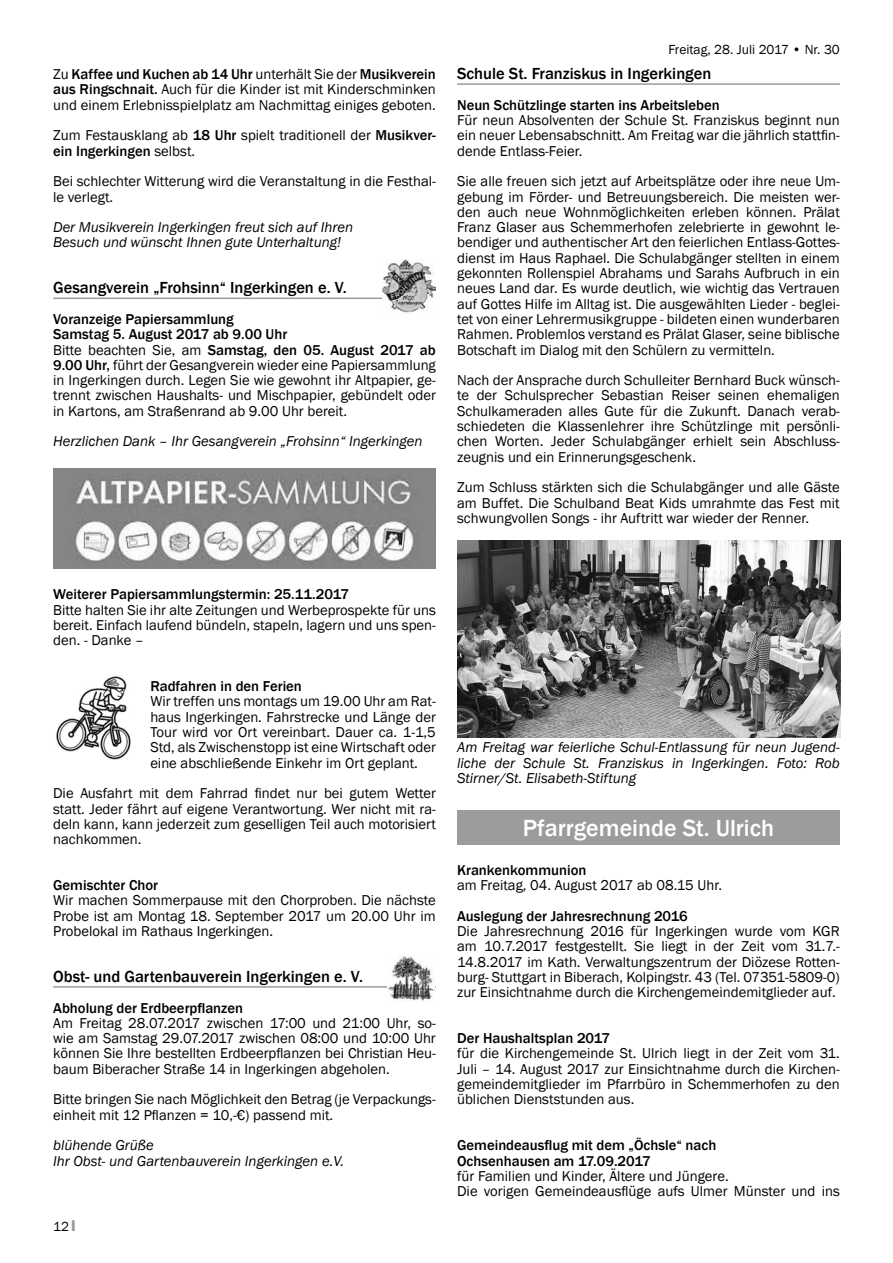
<style>
.page{position:relative;width:893px;height:1263px;background:#fff}
.page>*{position:absolute;margin:0;border:0;box-sizing:border-box;transform-origin:0 0}
.t1{font:500 24px "Franklin Gothic";color:#fff}
.t2{font:500 16.5px "Franklin Gothic";color:#000}
.t3{font:14.7px/15.3px "Franklin Gothic";color:#000;text-align:justify}
.t4{font:italic 14.7px/15.3px "Franklin Gothic";color:#000}
.t5{font:500 14.7px/15.3px "Franklin Gothic";color:#000}
.t6{font:13.5px "Franklin Gothic";color:#000}
.s1{font-weight:500}
.s2{font-family:"Impact";color:#9c9c9d}
</style>
<div class="page">
<hr style="left:457px;top:83px;width:383px;height:2px;background:#9c9c9d">
<img style="left:457px;top:540px;width:383px;height:197px">
<div style="left:457px;top:810px;width:383px;height:34px;background:#9c9c9d"></div>
<hr style="left:53px;top:298px;width:383px;height:1px;background:#9c9c9d">
<hr style="left:53px;top:986px;width:383px;height:2px;background:#9c9c9d">
<img style="left:383px;top:259px;width:53px;height:54px">
<img style="left:53px;top:468px;width:383px;height:101px">
<img style="left:56px;top:676px;width:75px;height:83px">
<img style="left:388px;top:956px;width:46px;height:45px">
<p class="t3" style="left:53px;top:67px;width:384px">Zu <span class="s1">Kaffee und Kuchen ab 14 Uhr</span> unterhält Sie der <span class="s1">Musikverein aus Ringschnait.</span> Auch für die Kinder ist mit Kinderschminken und einem Erlebnisspielplatz am Nachmittag einiges geboten.</p>
<p class="t3" style="left:53px;top:128px;width:384px">Zum Festausklang ab <span class="s1">18 Uhr</span> spielt traditionell der <span class="s1">Musikver&shy;ein Ingerkingen</span> selbst.</p>
<p class="t3" style="left:53px;top:174px;width:384px">Bei schlechter Witterung wird die Veranstaltung in die Festhal&shy;le verlegt.</p>
<p class="t4" style="left:53px;top:220px;width:301px">Der Musikverein Ingerkingen freut sich auf Ihren<br>Besuch und wünscht Ihnen gute Unterhaltung!</p>
<p class="t2" style="left:53px;top:278px;width:295px">Gesangverein „Frohsinn“ Ingerkingen e. V.</p>
<p class="t3" style="left:53px;top:312px;width:384px;text-align:left"><span class="s1">Voranzeige Papiersammlung<br>Samstag 5. August 2017 ab 9.00 Uhr<br></span>Bitte beachten Sie, am <span class="s1">Samstag, den 05. August 2017 ab 9.00 Uhr,</span> führt der Gesangverein wieder eine Papiersammlung in Ingerkingen durch. Legen Sie wie gewohnt ihr Altpapier, ge&shy;trennt zwischen Haushalts- und Mischpapier, gebündelt oder in Kartons, am Straßenrand ab 9.00 Uhr bereit.</p>
<p class="t4" style="left:53px;top:434px;width:371px">Herzlichen Dank – Ihr Gesangverein „Frohsinn“ Ingerkingen</p>
<p class="t6" style="left:668px;top:41px;width:173px">Freitag, 28. Juli 2017 • Nr. 30</p>
<p class="t2" style="left:457px;top:63px;width:256px">Schule St. Franziskus in Ingerkingen</p>
<p class="t5" style="left:457px;top:97px;width:264px">Neun Schützlinge starten ins Arbeitsleben</p>
<p class="t3" style="left:457px;top:113px;width:384px">Für neun Absolventen der Schule St. Franziskus beginnt nun ein neuer Lebensabschnitt. Am Freitag war die jährlich stattfin&shy;dende Entlass-Feier.</p>
<p class="t3" style="left:457px;top:174px;width:384px">Sie alle freuen sich jetzt auf Arbeitsplätze oder ihre neue Um&shy;gebung im Förder- und Betreuungsbereich. Die meisten wer&shy;den auch neue Wohnmöglichkeiten erleben können. Prälat Franz Glaser aus Schemmerhofen zelebrierte in gewohnt le&shy;bendiger und authentischer Art den feierlichen Entlass-Gottes&shy;dienst im Haus Raphael. Die Schulabgänger stellten in einem gekonnten Rollenspiel Abrahams und Sarahs Aufbruch in ein neues Land dar. Es wurde deutlich, wie wichtig das Vertrauen auf Gottes Hilfe im Alltag ist. Die ausgewählten Lieder - beglei&shy;tet von einer Lehrermusikgruppe - bildeten einen wunderbaren Rahmen. Problemlos verstand es Prälat Glaser, seine biblische Botschaft im Dialog mit den Schülern zu vermitteln.</p>
<p class="t3" style="left:457px;top:373px;width:384px">Nach der Ansprache durch Schulleiter Bernhard Buck wünsch&shy;te der Schulsprecher Sebastian Reiser seinen ehemaligen Schulkameraden alles Gute für die Zukunft. Danach verab&shy;schiedeten die Klassenlehrer ihre Schützlinge mit persönli&shy;chen Worten. Jeder Schulabgänger erhielt sein Abschluss&shy;zeugnis und ein Erinnerungsgeschenk.</p>
<p class="t3" style="left:457px;top:480px;width:384px">Zum Schluss stärkten sich die Schulabgänger und alle Gäste am Buffet. Die Schulband Beat Kids umrahmte das Fest mit schwungvollen Songs - ihr Auftritt war wieder der Renner.</p>
<p class="t5" style="left:53px;top:587px;width:297px">Weiterer Papiersammlungstermin: 25.11.2017</p>
<p class="t3" style="left:53px;top:602px;width:384px">Bitte halten Sie ihr alte Zeitungen und Werbeprospekte für uns bereit. Einfach laufend bündeln, stapeln, lagern und uns spen&shy;den. - Danke –</p>
<p class="t5" style="left:150px;top:679px;width:153px">Radfahren in den Ferien</p>
<p class="t3" style="left:150px;top:694px;width:287px">Wir treffen uns montags um 19.00 Uhr am Rat&shy;haus Ingerkingen. Fahrstrecke und Länge der Tour wird vor Ort vereinbart. Dauer ca. 1-1,5<br>Std, als Zwischenstopp ist eine Wirtschaft oder eine abschließende Einkehr im Ort geplant.</p>
<p class="t3" style="left:53px;top:786px;width:384px">Die Ausfahrt mit dem Fahrrad findet nur bei gutem Wetter statt. Jeder fährt auf eigene Verantwortung. Wer nicht mit ra&shy;deln kann, kann jederzeit zum geselligen Teil auch motorisiert nachkommen.</p>
<p class="t5" style="left:53px;top:878px;width:107px">Gemischter Chor</p>
<p class="t3" style="left:53px;top:893px;width:384px">Wir machen Sommerpause mit den Chorproben. Die nächste Probe ist am Montag 18. September 2017 um 20.00 Uhr im Probelokal im Rathaus Ingerkingen.</p>
<p class="t2" style="left:53px;top:966px;width:311px">Obst- und Gartenbauverein Ingerkingen e. V.</p>
<p class="t5" style="left:53px;top:1000px;width:191px">Abholung der Erdbeerpflanzen</p>
<p class="t3" style="left:53px;top:1015px;width:384px">Am Freitag 28.07.2017 zwischen 17:00 und 21:00 Uhr, so&shy;wie am Samstag 29.07.2017 zwischen 08:00 und 10:00 Uhr können Sie Ihre bestellten Erdbeerpflanzen bei Christian Heu&shy;baum Biberacher Straße 14 in Ingerkingen abgeholen.</p>
<p class="t3" style="left:53px;top:1092px;width:384px">Bitte bringen Sie nach Möglichkeit den Betrag (je Verpackungs&shy;einheit mit 12 Pflanzen = 10,-€) passend mit.</p>
<p class="t4" style="left:53px;top:1138px;width:292px">blühende Grüße<br>Ihr Obst- und Gartenbauverein Ingerkingen e.V.</p>
<p class="t6" style="left:53px;top:1218px;width:24px">12 <span class="s2">I</span></p>
<p class="t4" style="left:457px;top:740px;width:384px;text-align:justify">Am Freitag war feierliche Schul-Entlassung für neun Jugend&shy;liche der Schule St. Franziskus in Ingerkingen. Foto: Rob Stirner/St. Elisabeth-Stiftung</p>
<h1 class="t1" style="left:523px;top:813px;width:253px">Pfarrgemeinde St. Ulrich</h1>
<p class="t5" style="left:457px;top:862px;width:131px">Krankenkommunion</p>
<p class="t3" style="left:457px;top:878px;width:267px">am Freitag, 04. August 2017 ab 08.15 Uhr.</p>
<p class="t5" style="left:457px;top:908px;width:232px">Auslegung der Jahresrechnung 2016</p>
<p class="t3" style="left:457px;top:924px;width:384px">Die Jahresrechnung 2016 für Ingerkingen wurde vom KGR am 10.7.2017 festgestellt. Sie liegt in der Zeit vom 31.7.- 14.8.2017 im Kath. Verwaltungszentrum der Diözese Rotten&shy;burg- Stuttgart in Biberach, Kolpingstr. 43 (Tel. 07351-5809-0) zur Einsichtnahme durch die Kirchengemeindemitglieder auf.</p>
<p class="t5" style="left:457px;top:1031px;width:155px">Der Haushaltsplan 2017</p>
<p class="t3" style="left:457px;top:1046px;width:384px">für die Kirchengemeinde St. Ulrich liegt in der Zeit vom 31.<br>Juli – 14. August 2017 zur Einsichtnahme durch die Kirchen&shy;gemeindemitglieder im Pfarrbüro in Schemmerhofen zu den üblichen Dienststunden aus.</p>
<p class="t5" style="left:457px;top:1138px;width:261px">Gemeindeausflug mit dem „Öchsle“ nach<br>Ochsenhausen am 17.09.2017</p>
<p class="t3" style="left:457px;top:1168px;width:384px">für Familien und Kinder, Ältere und Jüngere.<br>Die vorigen Gemeindeausflüge aufs Ulmer Münster und ins</p>
</div>
